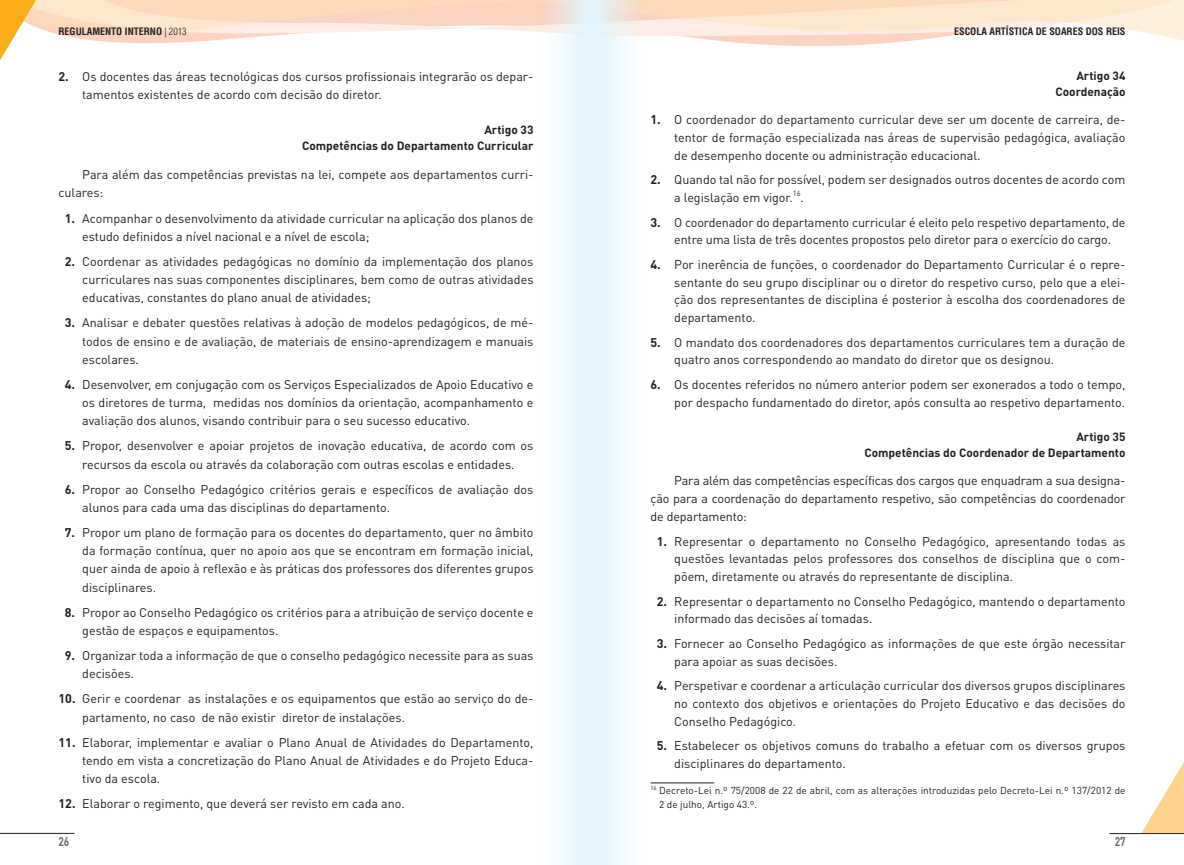
<style>
.page{position:relative;width:1184px;height:865px;background:#fff}
.page>*{position:absolute;margin:0;border:0;box-sizing:border-box;transform-origin:0 0}
.t1{font:12.5px/18.1px "DINOT";color:#231f20}
.t2{font:700 12.5px "DINOT";color:#6c6d70;scale:.8 1}
.t3{font:700 11.88px/16.4px "DINOT";color:#231f20;text-align:right}
.t4{font:10px/13.8px "DINOT";color:#231f20}
.t5{font:700 condensed 10px "Helvetica LT Std";color:#231f20}
.t6{font:7.5px "DINOT";color:#231f20}
.t7{font:6px "DINOT";color:#231f20}
.s1{font-weight:300}
.s2{font-weight:700}
</style>
<div class="page">
<svg style="left:43px;top:0;width:1140px;height:44px"></svg>
<svg style="left:0;top:0;width:43px;height:60px"></svg>
<svg style="left:1141px;top:764px;width:42px;height:69px"></svg>
<hr style="left:0;top:833px;width:74px;height:1px;background:#231f20">
<hr style="left:1109px;top:833px;width:74px;height:1px;background:#231f20">
<div style="left:537px;top:0;width:55px;height:865px;background:linear-gradient(to right,#fffefc,#dff3fc)"></div>
<div style="left:592px;top:0;width:55px;height:865px;background:linear-gradient(to right,#def3fc,#fffefc)"></div>
<hr style="left:650px;top:782px;width:64px;height:1px;background:#231f20">
<p class="t5" style="left:58px;top:26px;width:130px">REGULAMENTO INTERNO <span class="s1">| 2013</span></p>
<p class="t5" style="left:954px;top:26px;width:173px">ESCOLA ARTÍSTICA DE SOARES DOS REIS</p>
<p class="t1" style="left:82px;top:67px;width:453px;text-indent:-24px"><span class="s2">2.</span> Os docentes das áreas tecnológicas dos cursos profissionais integrarão os depar&shy;tamentos existentes de acordo com decisão do diretor.</p>
<p class="t3" style="left:302px;top:120px;width:233px;line-height:16.9px">Artigo 33<br>Competências do Departamento Curricular</p>
<p class="t1" style="left:58px;top:165px;width:476px;text-indent:24px">Para além das competências previstas na lei, compete aos departamentos curri&shy;culares:</p>
<p class="t1" style="left:82px;top:208px;width:453px;text-indent:-17px"><span class="s2">1.</span> Acompanhar o desenvolvimento da atividade curricular na aplicação dos planos de estudo definidos a nível nacional e a nível de escola;</p>
<p class="t1" style="left:82px;top:252px;width:453px;text-align:justify;text-indent:-17px"><span class="s2">2.</span> Coordenar as atividades pedagógicas no domínio da implementação dos planos curriculares nas suas componentes disciplinares, bem como de outras atividades educativas, constantes do plano anual de atividades;</p>
<p class="t1" style="left:82px;top:313px;width:453px;text-align:justify;text-indent:-17px"><span class="s2">3.</span> Analisar e debater questões relativas à adoção de modelos pedagógicos, de mé&shy;todos de ensino e de avaliação, de materiais de ensino-aprendizagem e manuais escolares.</p>
<p class="t1" style="left:82px;top:375px;width:453px;text-align:justify;text-indent:-17px"><span class="s2">4.</span> Desenvolver, em conjugação com os Serviços Especializados de Apoio Educativo e os diretores de turma, medidas nos domínios da orientação, acompanhamento e avaliação dos alunos, visando contribuir para o seu sucesso educativo.</p>
<p class="t1" style="left:65px;top:436px;width:470px;text-align:center"><span class="s2">5.</span> Propor, desenvolver e apoiar projetos de inovação educativa, de acordo com os recursos da escola ou através da colaboração com outras escolas e entidades.</p>
<p class="t1" style="left:82px;top:479px;width:453px;text-indent:-17px"><span class="s2">6.</span> Propor ao Conselho Pedagógico critérios gerais e específicos de avaliação dos alunos para cada uma das disciplinas do departamento.</p>
<p class="t1" style="left:82px;top:523px;width:453px;text-align:justify;text-indent:-17px"><span class="s2">7.</span> Propor um plano de formação para os docentes do departamento, quer no âmbito da formação contínua, quer no apoio aos que se encontram em formação inicial, quer ainda de apoio à reflexão e às práticas dos professores dos diferentes grupos disciplinares.</p>
<p class="t1" style="left:82px;top:602px;width:453px;text-indent:-17px"><span class="s2">8.</span> Propor ao Conselho Pedagógico os critérios para a atribuição de serviço docente e gestão de espaços e equipamentos.</p>
<p class="t1" style="left:82px;top:646px;width:453px;text-indent:-17px"><span class="s2">9.</span> Organizar toda a informação de que o conselho pedagógico necessite para as suas decisões.</p>
<p class="t1" style="left:82px;top:689px;width:453px;text-indent:-24px"><span class="s2">10.</span> Gerir e coordenar as instalações e os equipamentos que estão ao serviço do de&shy;partamento, no caso de não existir diretor de instalações.</p>
<p class="t1" style="left:82px;top:732px;width:453px;text-align:justify;text-indent:-24px"><span class="s2">11.</span> Elaborar, implementar e avaliar o Plano Anual de Atividades do Departamento, tendo em vista a concretização do Plano Anual de Atividades e do Projeto Educa&shy;tivo da escola.</p>
<p class="t1" style="left:58px;top:794px;width:348px"><span class="s2">12.</span> Elaborar o regimento, que deverá ser revisto em cada ano.</p>
<p class="t3" style="left:1055px;top:67px;width:72px">Artigo 34<br>Coordenação</p>
<p class="t1" style="left:674px;top:110px;width:453px;line-height:17.6px;text-align:justify;text-indent:-24px"><span class="s2">1.</span> O coordenador do departamento curricular deve ser um docente de carreira, de&shy;tentor de formação especializada nas áreas de supervisão pedagógica, avaliação de desempenho docente ou administração educacional.</p>
<p class="t1" style="left:674px;top:170px;width:452px;line-height:17.6px;text-indent:-24px"><span class="s2">2.</span> Quando tal não for possível, podem ser designados outros docentes de acordo com a legislação em vigor.</p>
<p class="t6" style="left:792px;top:188px;width:9px">16</p>
<p class="t1" style="left:800px;top:188px;width:5px">.</p>
<p class="t1" style="left:674px;top:213px;width:453px;line-height:17.6px;text-indent:-24px"><span class="s2">3.</span> O coordenador do departamento curricular é eleito pelo respetivo departamento, de entre uma lista de três docentes propostos pelo diretor para o exercício do cargo.</p>
<p class="t1" style="left:674px;top:255px;width:453px;line-height:17.6px;text-align:justify;text-indent:-24px"><span class="s2">4.</span> Por inerência de funções, o coordenador do Departamento Curricular é o repre&shy;sentante do seu grupo disciplinar ou o diretor do respetivo curso, pelo que a elei&shy;ção dos representantes de disciplina é posterior à escolha dos coordenadores de departamento.</p>
<p class="t1" style="left:674px;top:333px;width:453px;line-height:17.6px;text-indent:-24px"><span class="s2">5.</span> O mandato dos coordenadores dos departamentos curriculares tem a duração de quatro anos correspondendo ao mandato do diretor que os designou.</p>
<p class="t1" style="left:650px;top:375px;width:476px;line-height:17.6px;text-align:right"><span class="s2">6.</span> Os docentes referidos no número anterior podem ser exonerados a todo o tempo, por despacho fundamentado do diretor, após consulta ao respetivo departamento.</p>
<p class="t3" style="left:864px;top:428px;width:263px">Artigo 35<br>Competências do Coordenador de Departamento</p>
<p class="t1" style="left:650px;top:471px;width:476px;line-height:17.6px;text-align:justify;text-indent:24px">Para além das competências específicas dos cargos que enquadram a sua designa&shy;ção para a coordenação do departamento respetivo, são competências do coordenador de departamento:</p>
<p class="t1" style="left:674px;top:531px;width:453px;line-height:17.6px;text-align:justify;text-indent:-18px"><span class="s2">1.</span> Representar o departamento no Conselho Pedagógico, apresentando todas as questões levantadas pelos professores dos conselhos de disciplina que o com&shy;põem, diretamente ou através do representante de disciplina.</p>
<p class="t1" style="left:674px;top:591px;width:453px;line-height:17.6px;text-indent:-18px"><span class="s2">2.</span> Representar o departamento no Conselho Pedagógico, mantendo o departamento informado das decisões aí tomadas.</p>
<p class="t1" style="left:674px;top:634px;width:453px;line-height:17.6px;text-indent:-18px"><span class="s2">3.</span> Fornecer ao Conselho Pedagógico as informações de que este órgão necessitar para apoiar as suas decisões.</p>
<p class="t1" style="left:674px;top:676px;width:453px;line-height:17.6px;text-align:justify;text-indent:-18px"><span class="s2">4.</span> Perspetivar e coordenar a articulação curricular dos diversos grupos disciplinares no contexto dos objetivos e orientações do Projeto Educativo e das decisões do Conselho Pedagógico.</p>
<p class="t1" style="left:674px;top:736px;width:453px;line-height:17.6px;text-indent:-18px"><span class="s2">5.</span> Estabelecer os objetivos comuns do trabalho a efetuar com os diversos grupos disciplinares do departamento.</p>
<p class="t7" style="left:650px;top:783px;width:8px">16</p>
<p class="t4" style="left:659px;top:783px;width:468px">Decreto-Lei n.º 75/2008 de 22 de abril, com as alterações introduzidas pelo Decreto-Lei n.º 137/2012 de<br>2 de julho, Artigo 43.º.</p>
<p class="t2" style="left:58px;top:833px;width:15px">26</p>
<p class="t2" style="left:1114px;top:833px;width:15px">27</p>
</div>
